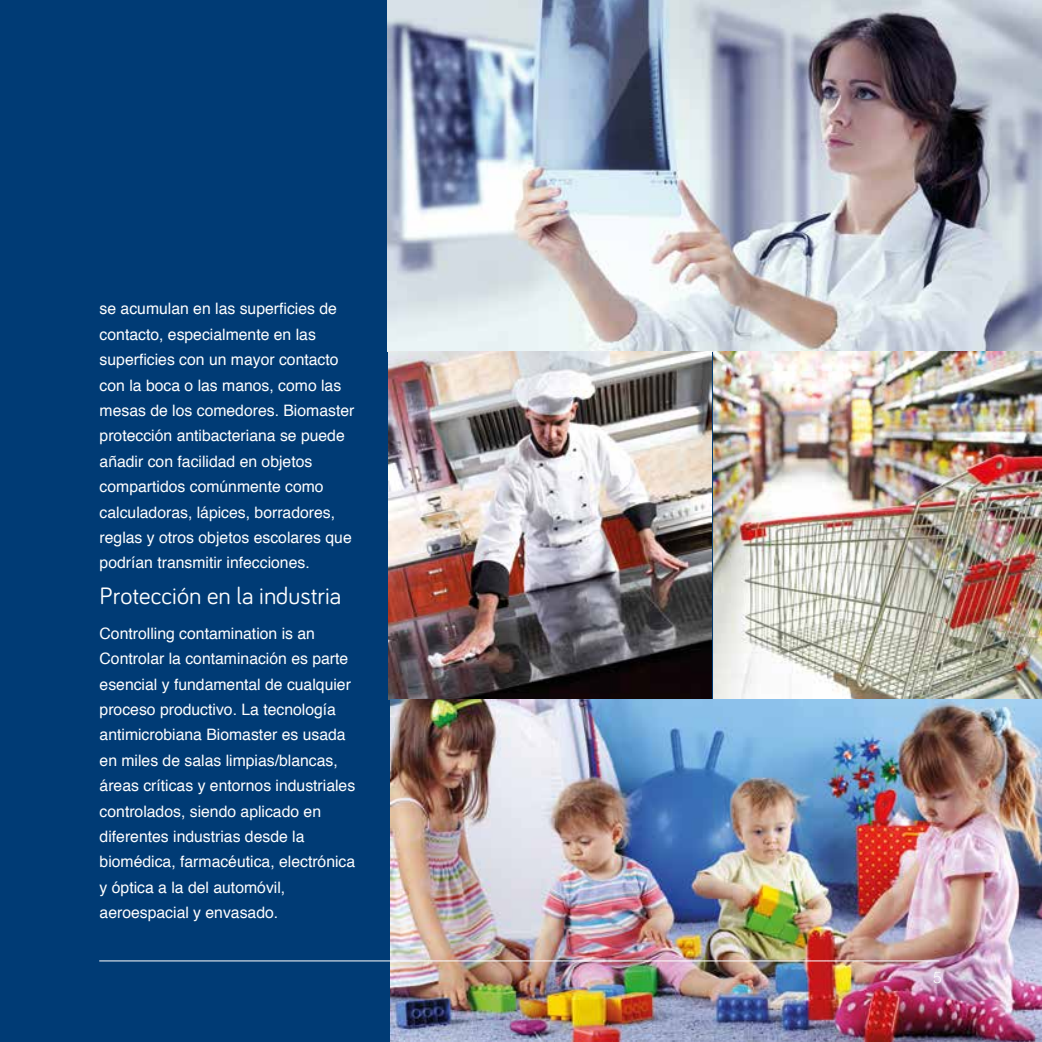
<style>
.page{position:relative;width:1042px;height:1042px;background:#003b75}
.page>*{position:absolute;margin:0;border:0;box-sizing:border-box;transform-origin:0 0}
.t1{font:24.5px "Bariol";color:#fff}
.t2{font:15.75px/25.4px "Helvetica";color:#fff}
.t3{font:300 15.75px "Helvetica";color:#fff}
</style>
<div class="page">
<img style="left:388px;top:0;width:654px;height:700px">
<img style="left:390px;top:699px;width:652px;height:343px">
<hr style="left:99px;top:960px;width:840px;height:1px;background:#fff">
<p class="t2" style="left:100px;top:297px;width:256px">se acumulan en las superficies de contacto, especialmente en las superficies con un mayor contacto con la boca o las manos, como las mesas de los comedores. Biomaster protección antibacteriana se puede añadir con facilidad en objetos compartidos comúnmente como calculadoras, lápices, borradores, reglas y otros objetos escolares que podrían transmitir infecciones.</p>
<h1 class="t1" style="left:100px;top:579px;width:243px">Protección en la industria</h1>
<p class="t2" style="left:100px;top:621px;width:257px">Controlling contamination is an Controlar la contaminación es parte esencial y fundamental de cualquier proceso productivo. La tecnología antimicrobiana Biomaster es usada en miles de salas limpias/blancas, áreas críticas y entornos industriales controlados, siendo aplicado en diferentes industrias desde la biomédica, farmacéutica, electrónica y óptica a la del automóvil, aeroespacial y envasado.</p>
<p class="t3" style="left:933px;top:963px;width:10px">5</p>
</div>
